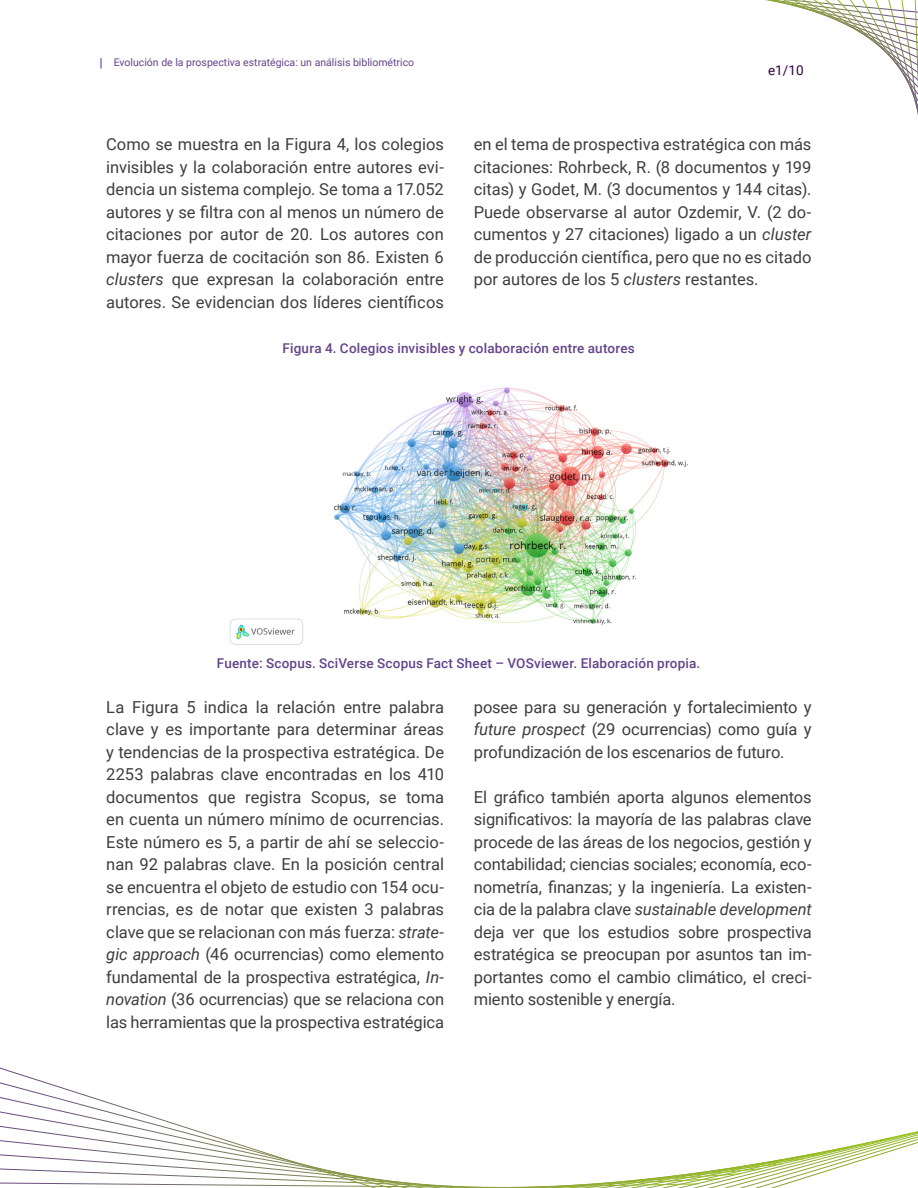
<style>
.page{position:relative;width:918px;height:1188px;background:#fff}
.page>*{position:absolute;margin:0;border:0;box-sizing:border-box;transform-origin:0 0}
.Cuerpo_Articulo{font:16.5px/22.5px "Roboto";letter-spacing:-.005em;color:#3e3e3f;text-align:justify}
.TITULO_tabla_o_pie_f{font:500 13.5px "Roboto";letter-spacing:.015em;color:#644389}
.t1{font:13.5px "Roboto";color:#2d0046}
.t2{font:10.5px "Roboto";color:#644389}
.s1{font-style:italic}
</style>
<div class="page">
<svg style="left:891px;top:1132px;width:22px;height:20px"></svg>
<svg style="left:870px;top:1137px;width:21px;height:21px"></svg>
<svg style="left:570px;top:1141px;width:300px;height:47px"></svg>
<svg style="left:0;top:1067px;width:506px;height:121px"></svg>
<svg style="left:765px;top:0;width:153px;height:116px"></svg>
<img style="left:230px;top:387px;width:458px;height:258px">
<p class="t2" style="left:114px;top:55px;width:302px">Evolución de la prospectiva estratégica: un análisis bibliométrico</p>
<p class="t1" style="left:768px;top:61px;width:37px">e1/10</p>
<p class="Cuerpo_Articulo" style="left:106px;top:132px;width:339px">Como se muestra en la Figura 4, los colegios invisibles y la colaboración entre autores evi&shy;dencia un sistema complejo. Se toma a 17.052 autores y se filtra con al menos un número de citaciones por autor de 20. Los autores con mayor fuerza de cocitación son 86. Existen 6 <span class="s1">clusters</span> que expresan la colaboración entre autores. Se evidencian dos líderes científicos</p>
<p class="Cuerpo_Articulo" style="left:474px;top:132px;width:339px">en el tema de prospectiva estratégica con más citaciones: Rohrbeck, R. (8 documentos y 199 citas) y Godet, M. (3 documentos y 144 citas).<br>Puede observarse al autor Ozdemir, V. (2 do&shy;cumentos y 27 citaciones) ligado a un <span class="s1">cluster </span>de producción científica, pero que no es citado por autores de los 5 <span class="s1">clusters</span> restantes.</p>
<p class="TITULO_tabla_o_pie_f" style="left:283px;top:338px;width:354px">Figura 4. Colegios invisibles y colaboración entre autores</p>
<p class="TITULO_tabla_o_pie_f" style="left:217px;top:653px;width:485px">Fuente: Scopus. SciVerse Scopus Fact Sheet – VOSviewer. Elaboración propia.</p>
<p class="Cuerpo_Articulo" style="left:106px;top:695px;width:339px">La Figura 5 indica la relación entre palabra clave y es importante para determinar áreas y tendencias de la prospectiva estratégica. De 2253 palabras clave encontradas en los 410 documentos que registra Scopus, se toma en cuenta un número mínimo de ocurrencias.<br>Este número es 5, a partir de ahí se seleccio&shy;nan 92 palabras clave. En la posición central se encuentra el objeto de estudio con 154 ocu&shy;rrencias, es de notar que existen 3 palabras clave que se relacionan con más fuerza: <span class="s1">strate&shy;gic approach</span> (46 ocurrencias) como elemento fundamental de la prospectiva estratégica, <span class="s1">In&shy;novation</span> (36 ocurrencias) que se relaciona con las herramientas que la prospectiva estratégica</p>
<p class="Cuerpo_Articulo" style="left:474px;top:695px;width:339px">posee para su generación y fortalecimiento y <span class="s1">future prospect</span> (29 ocurrencias) como guía y profundización de los escenarios de futuro.</p>
<p class="Cuerpo_Articulo" style="left:474px;top:785px;width:339px">El gráfico también aporta algunos elementos significativos: la mayoría de las palabras clave procede de las áreas de los negocios, gestión y contabilidad; ciencias sociales; economía, eco&shy;nometría, finanzas; y la ingeniería. La existen&shy;cia de la palabra clave <span class="s1">sustainable development </span>deja ver que los estudios sobre prospectiva estratégica se preocupan por asuntos tan im&shy;portantes como el cambio climático, el creci&shy;miento sostenible y energía.</p>
</div>
